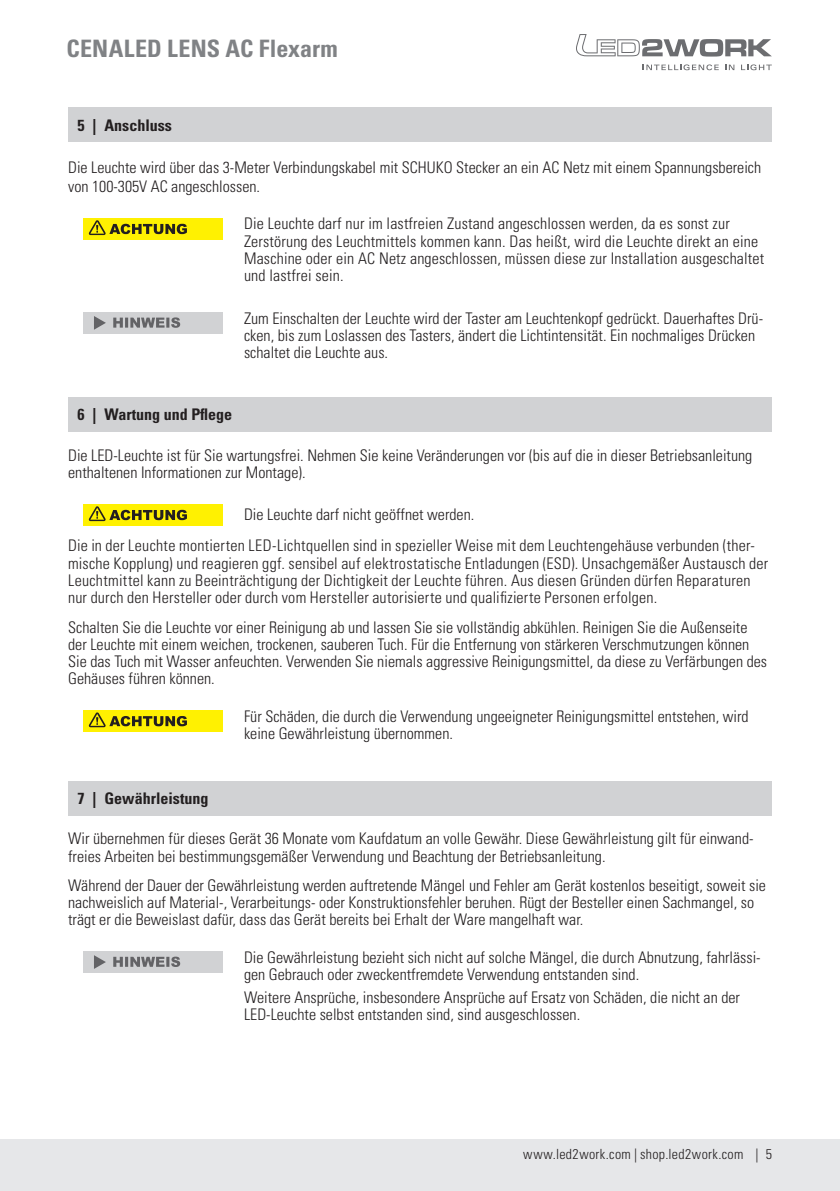
<style>
.page{position:relative;width:840px;height:1191px;background:#fff}
.page>*{position:absolute;margin:0;border:0;box-sizing:border-box;transform-origin:0 0}
.t1{font:700 condensed 24px "Univers LT Std";letter-spacing:.005em;color:#808285}
.t2{font:300 condensed 16px/17.2px "Univers LT Std";color:#231f20}
.t3{font:700 condensed 16px "Univers LT Std";color:#231f20}
.t4{font:300 condensed 14px "Univers LT Std";letter-spacing:.025em;color:#231f20}
</style>
<div class="page">
<div style="left:0;top:1140px;width:839px;height:51px;background:#e6e7e9"></div>
<svg style="left:576px;top:34px;width:195px;height:23px"></svg>
<svg style="left:642px;top:64px;width:76px;height:6px"></svg>
<svg style="left:725px;top:65px;width:9px;height:5px"></svg>
<svg style="left:741px;top:64px;width:30px;height:6px"></svg>
<div style="left:68px;top:108px;width:703px;height:34px;background:#d1d2d4"></div>
<div style="left:84px;top:218px;width:139px;height:21px;background:#fff101"></div>
<svg style="left:89px;top:220px;width:98px;height:15px"></svg>
<div style="left:84px;top:312px;width:139px;height:21px;background:#d1d2d4"></div>
<svg style="left:94px;top:316px;width:12px;height:14px"></svg>
<svg style="left:113px;top:317px;width:67px;height:11px"></svg>
<div style="left:68px;top:398px;width:703px;height:34px;background:#d1d2d4"></div>
<div style="left:84px;top:504px;width:139px;height:21px;background:#fff101"></div>
<svg style="left:89px;top:506px;width:98px;height:15px"></svg>
<div style="left:84px;top:710px;width:139px;height:21px;background:#fff101"></div>
<svg style="left:89px;top:712px;width:98px;height:15px"></svg>
<div style="left:68px;top:781px;width:703px;height:34px;background:#d1d2d4"></div>
<div style="left:84px;top:951px;width:139px;height:21px;background:#d1d2d4"></div>
<svg style="left:94px;top:955px;width:12px;height:14px"></svg>
<svg style="left:113px;top:956px;width:67px;height:11px"></svg>
<h1 class="t1" style="left:32px;top:33px;width:307px">BA CENALED LENS AC Flexarm</h1>
<p class="t3" style="left:77px;top:115px;width:96px">5 | Anschluss</p>
<p class="t2" style="left:68px;top:158px;width:694px;line-height:19.2px">Die Leuchte wird über das 3-Meter Verbindungskabel mit SCHUKO Stecker an ein AC Netz mit einem Spannungsbereich von 100-305V AC angeschlossen.</p>
<p class="t2" style="left:244px;top:215px;width:521px">Die Leuchte darf nur im lastfreien Zustand angeschlossen werden, da es sonst zur Zerstörung des Leuchtmittels kommen kann. Das heißt, wird die Leuchte direkt an eine Maschine oder ein AC Netz angeschlossen, müssen diese zur Installation ausgeschaltet und lastfrei sein.</p>
<p class="t2" style="left:244px;top:309px;width:520px">Zum Einschalten der Leuchte wird der Taster am Leuchtenkopf gedrückt. Dauerhaftes Drü&shy;cken, bis zum Loslassen des Tasters, ändert die Lichtintensität. Ein nochmaliges Drücken schaltet die Leuchte aus.</p>
<p class="t3" style="left:77px;top:405px;width:156px">6 | Wartung und Pflege</p>
<p class="t2" style="left:68px;top:447px;width:685px">Die LED-Leuchte ist für Sie wartungsfrei. Nehmen Sie keine Veränderungen vor (bis auf die in dieser Betriebsanleitung enthaltenen Informationen zur Montage).</p>
<p class="t2" style="left:68px;top:499px;width:687px;line-height:31.2px;text-indent:176px">Die Leuchte darf nicht geöffnet werden.<br>Die in der Leuchte montierten LED-Lichtquellen sind in spezieller Weise mit dem Leuchtengehäuse verbunden (ther-</p>
<p class="t2" style="left:68px;top:554px;width:701px">mische Kopplung) und reagieren ggf. sensibel auf elektrostatische Entladungen (ESD). Unsachgemäßer Austausch der<br>Leuchtmittel kann zu Beeinträchtigung der Dichtigkeit der Leuchte führen. Aus diesen Gründen dürfen Reparaturen nur durch den Hersteller oder durch vom Hersteller autorisierte und qualifizierte Personen erfolgen.</p>
<p class="t2" style="left:68px;top:618px;width:700px">Schalten Sie die Leuchte vor einer Reinigung ab und lassen Sie sie vollständig abkühlen. Reinigen Sie die Außenseite der Leuchte mit einem weichen, trockenen, sauberen Tuch. Für die Entfernung von stärkeren Verschmutzungen können Sie das Tuch mit Wasser anfeuchten. Verwenden Sie niemals aggressive Reinigungsmittel, da diese zu Verfärbungen des Gehäuses führen können.</p>
<p class="t2" style="left:244px;top:707px;width:505px">Für Schäden, die durch die Verwendung ungeeigneter Reinigungsmittel entstehen, wird keine Gewährleistung übernommen.</p>
<p class="t3" style="left:77px;top:788px;width:133px">7 | Gewährleistung</p>
<p class="t2" style="left:68px;top:830px;width:686px">Wir übernehmen für dieses Gerät 36 Monate vom Kaufdatum an volle Gewähr. Diese Gewährleistung gilt für einwand&shy;freies Arbeiten bei bestimmungsgemäßer Verwendung und Beachtung der Betriebsanleitung.</p>
<p class="t2" style="left:68px;top:876px;width:699px">Während der Dauer der Gewährleistung werden auftretende Mängel und Fehler am Gerät kostenlos beseitigt, soweit sie nachweislich auf Material-, Verarbeitungs- oder Konstruktionsfehler beruhen. Rügt der Besteller einen Sachmangel, so trägt er die Beweislast dafür, dass das Gerät bereits bei Erhalt der Ware mangelhaft war.</p>
<p class="t2" style="left:244px;top:948px;width:518px">Die Gewährleistung bezieht sich nicht auf solche Mängel, die durch Abnutzung, fahrlässi&shy;gen Gebrauch oder zweckentfremdete Verwendung entstanden sind.</p>
<p class="t2" style="left:244px;top:988px;width:497px">Weitere Ansprüche, insbesondere Ansprüche auf Ersatz von Schäden, die nicht an der<br>LED-Leuchte selbst entstanden sind, sind ausgeschlossen.</p>
<p class="t4" style="left:523px;top:1145px;width:250px">www.led2work.com | shop.led2work.com | 5</p>
</div>
